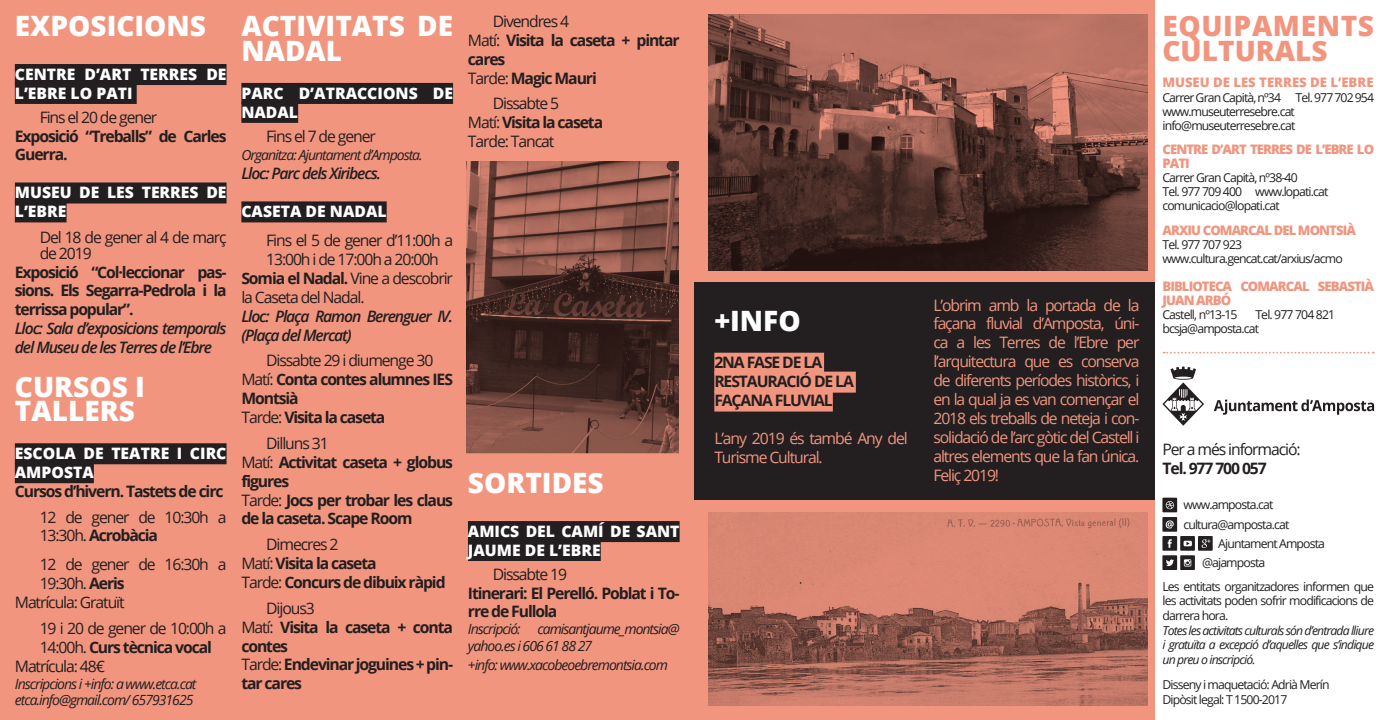
<style>
.page{position:relative;width:1389px;height:720px;background:#fff}
.page>*{position:absolute;margin:0;border:0;box-sizing:border-box;transform-origin:0 0}
.t1{font:800 28px/24.5px "Open Sans";color:#fff}
.t2{font:800 28px/24.5px "Open Sans";letter-spacing:.025em;color:#f1957f}
.t3{font:700 15.75px/18.9px "Open Sans";letter-spacing:-.07em;color:#231f20}
.t4{font:15.75px/18.9px "Open Sans";letter-spacing:-.07em;color:#231f20}
.t5{font:15.75px/18.9px "Open Sans";letter-spacing:-.07em;color:#f1957f}
.t6{font:800 15.75px/18.9px "Open Sans";color:#fff}
.t7{font:italic 600 15.75px/18.9px "Open Sans";letter-spacing:-.07em;color:#231f20}
.t8{font:italic 14px/16.8px "Open Sans";letter-spacing:-.07em;color:#231f20}
.t9{font:800 13.12px/14px "Open Sans";letter-spacing:-.07em;color:#f1957f}
.t10{font:800 13.12px "Open Sans";color:#f1957f}
.t11{font:12.25px/14px "Open Sans";letter-spacing:-.07em;color:#231f20}
.t12{font:italic 12.25px/14.7px "Open Sans";letter-spacing:-.07em;color:#231f20;text-align:justify}
.s1{font-weight:700}
.s2{font-weight:400}
</style>
<div class="page">
<div style="left:0;top:0;width:694px;height:719px;background:#f1957f"></div>
<div style="left:694px;top:0;width:461px;height:719px;background:#f1957f"></div>
<div style="left:694px;top:282px;width:461px;height:217px;background:#231f20"></div>
<img style="left:466px;top:162px;width:213px;height:291px">
<img style="left:709px;top:15px;width:439px;height:256px">
<img style="left:709px;top:512px;width:439px;height:192px">
<svg style="left:1162px;top:497px;width:51px;height:72px"></svg>
<svg style="left:1164px;top:351px;width:210px;height:2px"></svg>
<svg style="left:1162px;top:366px;width:212px;height:59px"></svg>
<div style="left:15px;top:64px;width:212px;height:21px;background:#231f20"></div>
<div style="left:15px;top:83px;width:122px;height:21px;background:#231f20"></div>
<div style="left:15px;top:182px;width:212px;height:21px;background:#231f20"></div>
<div style="left:15px;top:201px;width:52px;height:21px;background:#231f20"></div>
<div style="left:15px;top:443px;width:212px;height:21px;background:#231f20"></div>
<div style="left:15px;top:462px;width:79px;height:21px;background:#231f20"></div>
<div style="left:241px;top:83px;width:212px;height:21px;background:#231f20"></div>
<div style="left:241px;top:102px;width:57px;height:21px;background:#231f20"></div>
<div style="left:241px;top:201px;width:146px;height:21px;background:#231f20"></div>
<div style="left:468px;top:521px;width:212px;height:21px;background:#231f20"></div>
<div style="left:468px;top:539px;width:133px;height:21px;background:#231f20"></div>
<div style="left:714px;top:352px;width:110px;height:21px;background:#f1957f"></div>
<div style="left:714px;top:371px;width:142px;height:21px;background:#f1957f"></div>
<div style="left:714px;top:390px;width:119px;height:21px;background:#f1957f"></div>
<h1 class="t1" style="left:15px;top:12px;width:193px">EXPOSICIONS</h1>
<p class="t6" style="left:15px;top:64px;width:213px">CENTRE D’ART TERRES DE<br>L’EBRE LO PATI</p>
<p class="t4" style="left:40px;top:107px;width:119px">Fins el 20 de gener</p>
<p class="t3" style="left:15px;top:126px;width:213px">Exposició “Treballs” de Carles<br>Guerra.</p>
<p class="t6" style="left:15px;top:182px;width:213px">MUSEU DE LES TERRES DE<br>L’EBRE</p>
<p class="t4" style="left:40px;top:229px;width:188px;line-height:15.8px">Del 18 de gener al 4 de març de 2019</p>
<p class="t3" style="left:15px;top:262px;width:213px;text-align:justify">Exposició “Col·leccionar pas&shy;sions. Els Segarra-Pedrola i la terrissa popular”.</p>
<p class="t7" style="left:15px;top:318px;width:213px">Lloc: Sala d’exposicions temporals del Museu de les Terres de l’Ebre</p>
<h1 class="t1" style="left:15px;top:372px;width:131px">CURSOS I<br>TALLERS</h1>
<p class="t6" style="left:15px;top:443px;width:213px">ESCOLA DE TEATRE I CIRC<br>AMPOSTA</p>
<p class="t3" style="left:15px;top:481px;width:210px">Cursos d’hivern. Tastets de circ</p>
<p class="t4" style="left:40px;top:506px;width:188px">12 de gener de 10:30h a<br>13:30h. <span class="s1">Acrobàcia</span></p>
<p class="t4" style="left:40px;top:554px;width:188px">12 de gener de 16:30h a</p>
<p class="t4" style="left:40px;top:573px;width:86px">19:30h. <span class="s1">Aeris</span></p>
<p class="t4" style="left:15px;top:592px;width:111px">Matrícula: Gratuït</p>
<p class="t4" style="left:40px;top:618px;width:188px">19 i 20 de gener de 10:00h a</p>
<p class="t3" style="left:40px;top:637px;width:174px"><span class="s2">14:00h.</span> Curs tècnica vocal</p>
<p class="t4" style="left:15px;top:655px;width:92px">Matrícula: 48€</p>
<p class="t8" style="left:15px;top:674px;width:183px">Inscripcions i +info: a www.etca.cat etca.info@gmail.com/ 657931625</p>
<h1 class="t1" style="left:241px;top:12px;width:213px">ACTIVITATS DE<br>NADAL</h1>
<p class="t6" style="left:241px;top:83px;width:213px">PARC D’ATRACCIONS DE<br>NADAL</p>
<p class="t4" style="left:266px;top:126px;width:111px">Fins el 7 de gener</p>
<p class="t8" style="left:241px;top:146px;width:183px">Organitza: Ajuntament d’Amposta.</p>
<p class="t7" style="left:241px;top:164px;width:141px">Lloc: Parc dels Xiribecs.</p>
<p class="t6" style="left:241px;top:201px;width:147px">CASETA DE NADAL</p>
<p class="t4" style="left:266px;top:230px;width:188px">Fins el 5 de gener d’11:00h a</p>
<p class="t4" style="left:266px;top:249px;width:174px">13:00h i de 17:00h a 20:00h</p>
<p class="t4" style="left:241px;top:268px;width:213px"><span class="s1">Somia el Nadal.</span> Vine a descobrir</p>
<p class="t4" style="left:241px;top:287px;width:125px">la Caseta del Nadal.</p>
<p class="t7" style="left:241px;top:306px;width:213px">Lloc: Plaça Ramon Berenguer IV. (Plaça del Mercat)</p>
<p class="t3" style="left:241px;top:350px;width:213px;text-indent:25px"><span class="s2">Dissabte 29 i diumenge 30<br>Matí:</span> Conta contes alumnes IES<br>Montsià<br><span class="s2">Tarde:</span> Visita la caseta</p>
<p class="t3" style="left:241px;top:433px;width:213px;text-indent:25px"><span class="s2">Dilluns 31<br>Matí:</span> Activitat caseta + globus figures<br><span class="s2">Tarde:</span> Jocs per trobar les claus de la caseta. Scape Room</p>
<p class="t3" style="left:241px;top:534px;width:206px;text-indent:25px"><span class="s2">Dimecres 2<br>Matí:</span> Visita la caseta<br><span class="s2">Tarde:</span> Concurs de dibuix ràpid</p>
<p class="t3" style="left:241px;top:598px;width:213px;text-indent:25px"><span class="s2">Dijous3<br>Matí:</span> Visita la caseta + conta contes<br><span class="s2">Tarde:</span> Endevinar joguines + pin&shy;tar cares</p>
<p class="t3" style="left:468px;top:11px;width:213px;text-indent:25px"><span class="s2">Divendres 4<br>Matí:</span> Visita la caseta + pintar cares<br><span class="s2">Tarde:</span> Magic Mauri</p>
<p class="t4" style="left:468px;top:94px;width:137px;text-indent:25px">Dissabte 5<br>Matí: <span class="s1">Visita la caseta<br></span>Tarde: Tancat</p>
<h1 class="t1" style="left:468px;top:469px;width:137px">SORTIDES</h1>
<p class="t6" style="left:468px;top:520px;width:213px">AMICS DEL CAMÍ DE SANT<br>JAUME DE L’EBRE</p>
<p class="t4" style="left:493px;top:563px;width:76px">Dissabte 19</p>
<p class="t3" style="left:468px;top:582px;width:213px">Itinerari: El Perelló. Poblat i To&shy;rre de Fullola</p>
<p class="t8" style="left:468px;top:620px;width:213px">Inscripció: camisantjaume_montsia@ yahoo.es i 606 61 88 27</p>
<p class="t8" style="left:468px;top:656px;width:202px">+info: www.xacobeoebremontsia.com</p>
<h1 class="t1" style="left:714px;top:306px;width:88px">+INFO</h1>
<p class="t3" style="left:714px;top:353px;width:141px">2NA FASE DE LA<br>RESTAURACIÓ DE LA<br>FAÇANA FLUVIAL</p>
<p class="t5" style="left:714px;top:428px;width:195px">L’any 2019 és també Any del<br>Turisme Cultural.</p>
<p class="t5" style="left:933px;top:295px;width:208px;text-align:justify">L’obrim amb la portada de la façana fluvial d’Amposta, úni&shy;ca a les Terres de l’Ebre per l’arquitectura que es conserva de diferents períodes històrics, i en la qual ja es van començar el 2018 els treballs de neteja i con&shy;solidació de l’arc gòtic del Castell i altres elements que la fan única.<br>Feliç 2019!</p>
<h1 class="t2" style="left:1162px;top:12px;width:213px">EQUIPAMENTS<br>CULTURALS</h1>
<p class="t10" style="left:1162px;top:73px;width:213px">MUSEU DE LES TERRES DE L’EBRE</p>
<p class="t11" style="left:1162px;top:90px;width:213px">Carrer Gran Capità, nº34 Tel. 977 702 954 www.museuterresebre.cat info@museuterresebre.cat</p>
<p class="t9" style="left:1162px;top:141px;width:213px">CENTRE D’ART TERRES DE L’EBRE LO<br>PATI</p>
<p class="t11" style="left:1162px;top:170px;width:168px">Carrer Gran Capità, nº38-40<br>Tel. 977 709 400 www.lopati.cat comunicacio@lopati.cat</p>
<p class="t9" style="left:1162px;top:222px;width:195px">ARXIU COMARCAL DEL MONTSIÀ</p>
<p class="t11" style="left:1162px;top:237px;width:182px">Tel. 977 707 923 www.cultura.gencat.cat/arxius/acmo</p>
<p class="t9" style="left:1162px;top:278px;width:213px">BIBLIOTECA COMARCAL SEBASTIÀ<br>JUAN ARBÓ</p>
<p class="t11" style="left:1162px;top:307px;width:77px">Castell, nº13-15</p>
<p class="t11" style="left:1162px;top:307px;width:174px;text-indent:93px">Tel. 977 704 821 bcsja@amposta.cat</p>
<p class="t4" style="left:1162px;top:439px;width:140px">Per a més informació:</p>
<p class="t3" style="left:1162px;top:458px;width:106px">Tel. 977 700 057</p>
<p class="t11" style="left:1183px;top:497px;width:92px">www.amposta.cat</p>
<p class="t11" style="left:1183px;top:516px;width:107px">cultura@amposta.cat</p>
<p class="t11" style="left:1218px;top:536px;width:108px">Ajuntament Amposta</p>
<p class="t11" style="left:1202px;top:555px;width:65px">@ajamposta</p>
<p class="t11" style="left:1162px;top:578px;width:213px;line-height:14.7px;text-align:justify">Les entitats organitzadores informen que les activitats poden sofrir modificacions de darrera hora.</p>
<p class="t12" style="left:1162px;top:622px;width:213px">Totes les activitats culturals són d’entrada lliure i gratuïta a excepció d’aquelles que s’indique un preu o inscripció.</p>
<p class="t11" style="left:1162px;top:677px;width:169px;line-height:14.7px">Disseny i maquetació: Adrià Merín<br>Dipòsit legal: T 1500-2017</p>
</div>
